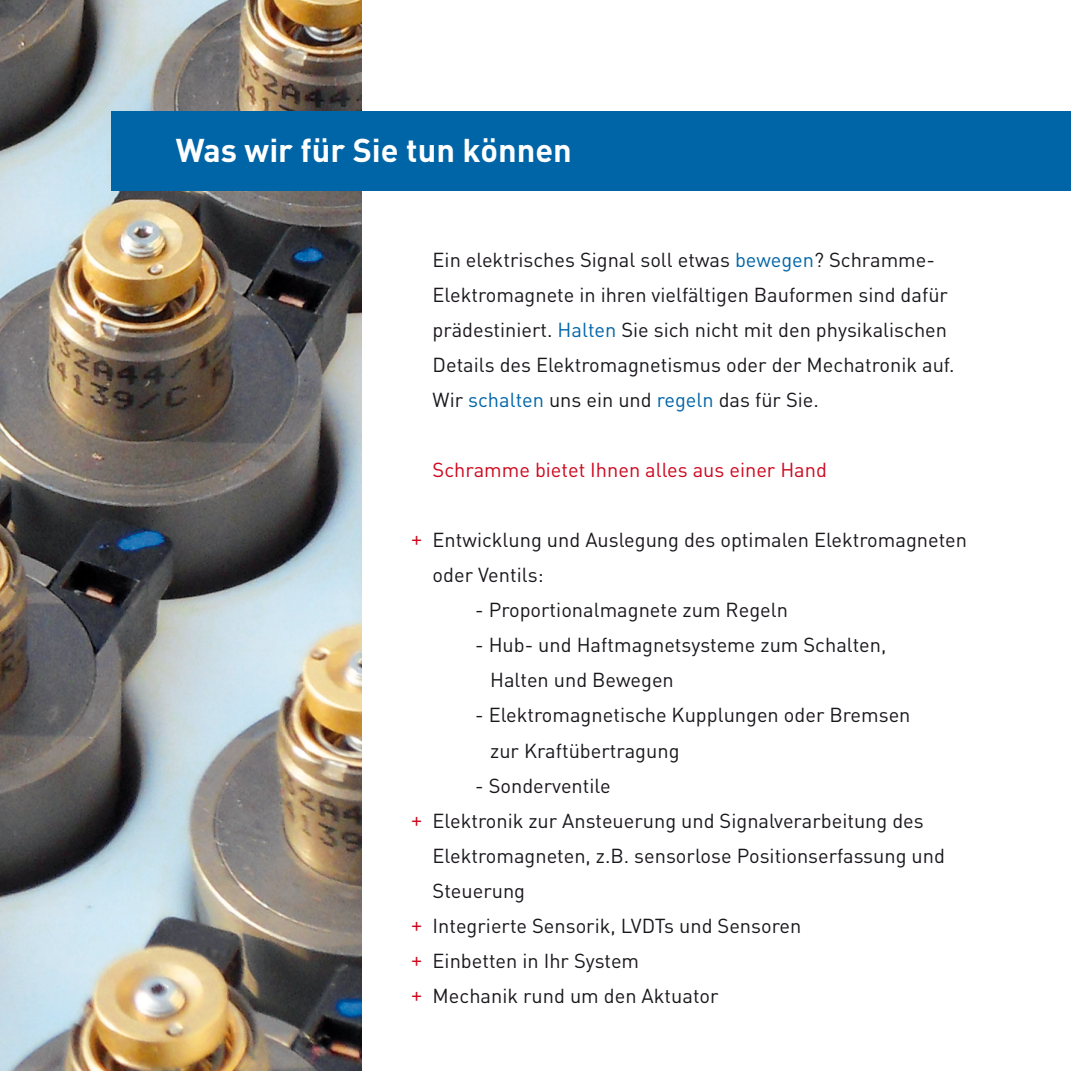
<style>
.page{position:relative;width:1071px;height:1071px;background:#fff}
.page>*{position:absolute;margin:0;border:0;box-sizing:border-box;transform-origin:0 0}
.t1{font:700 32.5px "DIN Pro";color:#fff}
.t2{font:21.25px "DIN Pro";color:#cd071e}
.t3{font:20px/35px "DIN Pro";color:#1a171c}
.t4{font:20px "DIN Pro";color:#cd071e}
.s1{color:#0065a7}
</style>
<div class="page">
<img style="left:0;top:0;width:361px;height:1070px">
<div style="left:111px;top:111px;width:959px;height:79px;background:#0065a7"></div>
<p class="t1" style="left:176px;top:128px;width:397px">Was wir für Sie tun können</p>
<p class="t3" style="left:432px;top:241px;width:523px">Ein elektrisches Signal soll etwas <span class="s1">bewegen</span>? Schramme-Elektromagnete in ihren vielfältigen Bauformen sind dafür prädestiniert. <span class="s1">Halten</span> Sie sich nicht mit den physikalischen Details des Elektromagnetismus oder der Mechatronik auf.<br>Wir <span class="s1">schalten</span> uns ein und <span class="s1">regeln</span> das für Sie.</p>
<p class="t4" style="left:432px;top:456px;width:396px">Schramme bietet Ihnen alles aus einer Hand</p>
<p class="t2" style="left:411px;top:524px;width:13px">+</p>
<p class="t2" style="left:411px;top:804px;width:13px">+</p>
<p class="t2" style="left:411px;top:909px;width:13px">+</p>
<p class="t2" style="left:411px;top:944px;width:13px">+</p>
<p class="t2" style="left:411px;top:979px;width:13px">+</p>
<p class="t3" style="left:432px;top:521px;width:535px">Entwicklung und Auslegung des optimalen Elektromagneten oder Ventils:</p>
<p class="t3" style="left:475px;top:591px;width:314px">- Proportionalmagnete zum Regeln</p>
<p class="t3" style="left:490px;top:626px;width:397px;text-indent:-15px">- Hub- und Haftmagnetsysteme zum Schalten,<br>Halten und Bewegen</p>
<p class="t3" style="left:490px;top:696px;width:422px;text-indent:-15px">- Elektromagnetische Kupplungen oder Bremsen zur Kraftübertragung</p>
<p class="t3" style="left:475px;top:766px;width:137px">- Sonderventile</p>
<p class="t3" style="left:432px;top:801px;width:492px">Elektronik zur Ansteuerung und Signalverarbeitung des</p>
<p class="t3" style="left:432px;top:836px;width:513px">Elektromagneten, z.B. sensorlose Positionserfassung und<br>Steuerung</p>
<p class="t3" style="left:432px;top:906px;width:370px">Integrierte Sensorik, LVDTs und Sensoren</p>
<p class="t3" style="left:432px;top:941px;width:208px">Einbetten in Ihr System</p>
<p class="t3" style="left:432px;top:976px;width:287px">Mechanik rund um den Aktuator</p>
</div>
